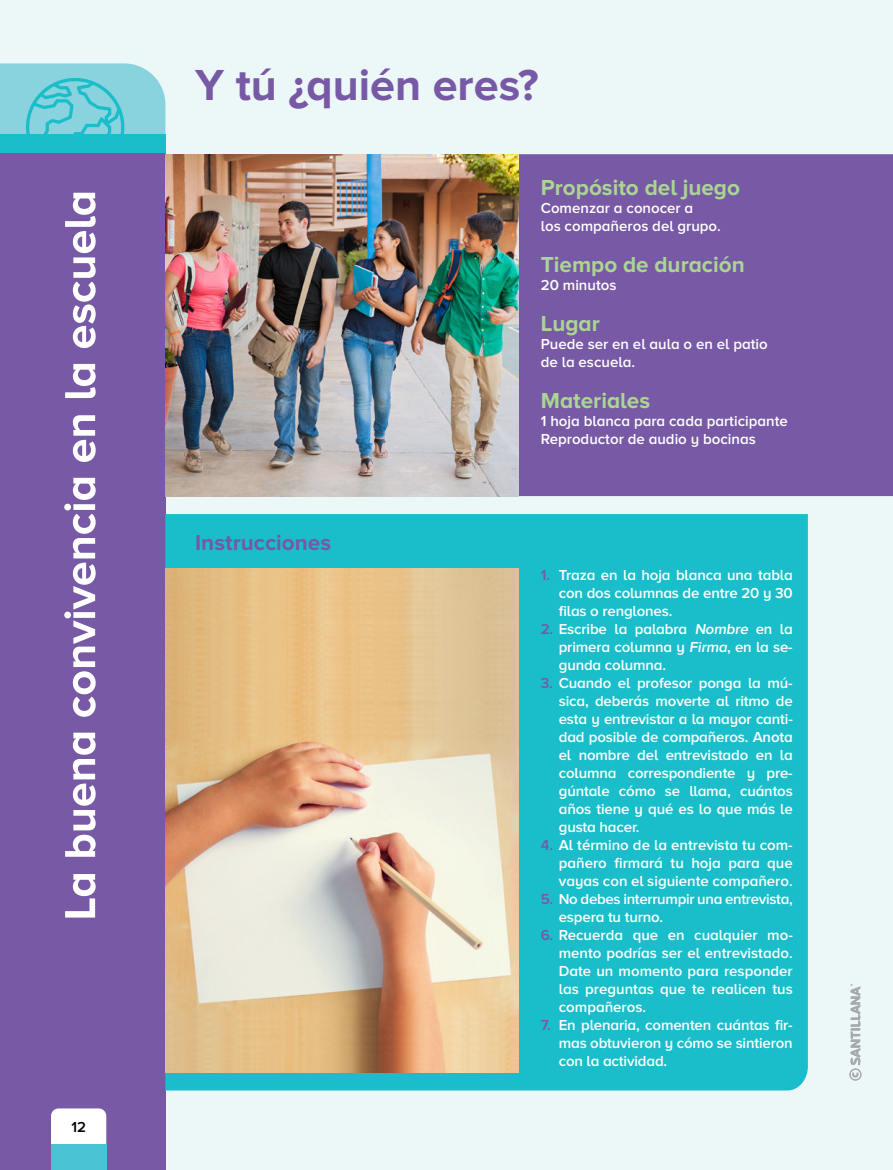
<style>
.page{position:relative;width:893px;height:1170px;background:#fff}
.page>*{position:absolute;margin:0;border:0;box-sizing:border-box;transform-origin:0 0}
.t1{font:700 45px "Proxima Nova A";color:#7759a5}
.t2{font:700 22.5px "Proxima Nova A";color:#abd593}
.t3{font:700 22.5px "Proxima Nova A";color:#7759a5}
.t4{font:600 15px/18px "Proxima Nova A";letter-spacing:-.01em;color:#fff;text-align:justify}
.t5{font:600 15px "Proxima Nova A";color:#000}
.s1{color:#7759a5}
</style>
<div class="page">
<div style="left:0;top:0;width:893px;height:1169px;background:#ecf7f8"></div>
<div style="left:0;top:153px;width:165px;height:1016px;background:#7759a5"></div>
<svg style="left:0;top:63px;width:165px;height:854px"></svg>
<div style="left:51px;top:1108px;width:55px;height:36px;background:#fff"></div>
<div style="left:51px;top:1144px;width:55px;height:25px;background:#4ac4d4"></div>
<div style="left:518px;top:154px;width:375px;height:342px;background:#7759a5"></div>
<img style="left:165px;top:154px;width:353px;height:342px">
<div style="left:165px;top:514px;width:643px;height:576px;background:#1abecb"></div>
<img style="left:165px;top:568px;width:353px;height:504px">
<svg style="left:849px;top:984px;width:12px;height:96px"></svg>
<p class="t5" style="left:71px;top:1118px;width:16px">12</p>
<h1 class="t1" style="left:195px;top:59px;width:345px">Y tú ¿quién eres?</h1>
<h2 class="t3" style="left:195px;top:529px;width:137px">Instrucciones</h2>
<h2 class="t2" style="left:541px;top:175px;width:201px">Propósito del juego</h2>
<p class="t4" style="left:541px;top:199px;width:182px">Comenzar a conocer a<br>los compañeros del grupo.</p>
<h2 class="t2" style="left:541px;top:252px;width:206px">Tiempo de duración</h2>
<p class="t4" style="left:541px;top:276px;width:77px">20 minutos</p>
<h2 class="t2" style="left:541px;top:311px;width:61px">Lugar</h2>
<p class="t4" style="left:541px;top:335px;width:228px">Puede ser en el aula o en el patio de la escuela.</p>
<h2 class="t2" style="left:541px;top:387px;width:111px">Materiales</h2>
<p class="t4" style="left:541px;top:412px;width:249px">1 hoja blanca para cada participante<br>Reproductor de audio y bocinas</p>
<p class="t4" style="left:559px;top:565px;width:236px;text-indent:-18px"><span class="s1">1.</span> Traza en la hoja blanca una tabla con dos columnas de entre 20 y 30 filas o renglones.</p>
<p class="t4" style="left:559px;top:619px;width:236px;text-indent:-18px"><span class="s1">2.</span> Escribe la palabra Nombre en la primera columna y Firma, en la se&shy;gunda columna.</p>
<p class="t4" style="left:559px;top:673px;width:236px;text-indent:-18px"><span class="s1">3.</span> Cuando el profesor ponga la mú&shy;sica, deberás moverte al ritmo de esta y entrevistar a la mayor canti&shy;dad posible de compañeros. Anota el nombre del entrevistado en la columna correspondiente y pre&shy;gúntale cómo se llama, cuántos años tiene y qué es lo que más le gusta hacer.</p>
<p class="t4" style="left:559px;top:835px;width:236px;text-indent:-18px"><span class="s1">4.</span> Al término de la entrevista tu com&shy;pañero firmará tu hoja para que vayas con el siguiente compañero.</p>
<p class="t4" style="left:559px;top:889px;width:236px;text-indent:-18px"><span class="s1">5.</span> No debes interrumpir una entrevista, espera tu turno.</p>
<p class="t4" style="left:559px;top:925px;width:236px;text-indent:-18px"><span class="s1">6.</span> Recuerda que en cualquier mo&shy;mento podrías ser el entrevistado.<br>Date un momento para responder las preguntas que te realicen tus compañeros.</p>
<p class="t4" style="left:559px;top:1015px;width:236px;text-indent:-18px"><span class="s1">7.</span> En plenaria, comenten cuántas fir&shy;mas obtuvieron y cómo se sintieron con la actividad.</p>
</div>
